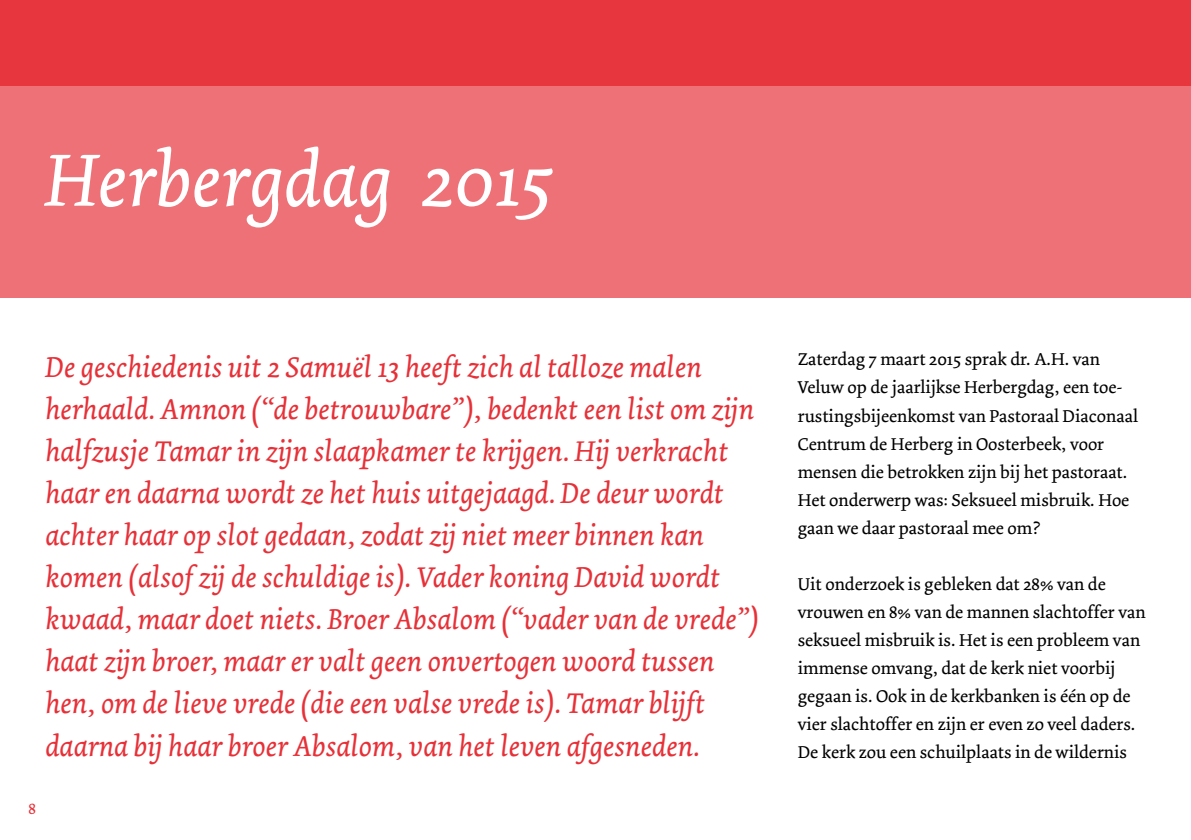
<style>
.page{position:relative;width:1191px;height:840px;background:#fff}
.page>*{position:absolute;margin:0;border:0;box-sizing:border-box;transform-origin:0 0}
.t1{font:italic 78px "Dolly";color:#fff}
.t2{font:italic 30px/42px "Dolly";color:#e73037}
.t3{font:18px/28px "Dolly";color:#000}
.t4{font:16px "Dolly";color:#e73037}
</style>
<div class="page">
<div style="left:0;top:0;width:1191px;height:298px;background:#ee7178"></div>
<div style="left:0;top:0;width:1191px;height:85px;background:#e73037"></div>
<h1 class="t1" style="left:45px;top:134px;width:510px">Herbergdag 2015</h1>
<p class="t2" style="left:45px;top:346px;width:715px">De geschiedenis uit 2 Samuël 13 heeft zich al talloze malen herhaald. Amnon (“de betrouwbare”), bedenkt een list om zijn halfzusje Tamar in zijn slaapkamer te krijgen. Hij verkracht haar en daarna wordt ze het huis uitgejaagd. De deur wordt achter haar op slot gedaan, zodat zij niet meer binnen kan komen (alsof zij de schuldige is). Vader koning David wordt kwaad, maar doet niets. Broer Absalom (“vader van de vrede”) haat zijn broer, maar er valt geen onvertogen woord tussen hen, om de lieve vrede (die een valse vrede is). Tamar blijft daarna bij haar broer Absalom, van het leven afgesneden.</p>
<p class="t4" style="left:28px;top:798px;width:9px">8</p>
<p class="t3" style="left:797px;top:345px;width:342px">Zaterdag 7 maart 2015 sprak dr. A.H. van Veluw op de jaarlijkse Herbergdag, een toe&shy;rustingsbijeenkomst van Pastoraal Diaconaal Centrum de Herberg in Oosterbeek, voor mensen die betrokken zijn bij het pastoraat.<br>Het onderwerp was: Seksueel misbruik. Hoe gaan we daar pastoraal mee om?</p>
<p class="t3" style="left:797px;top:570px;width:349px">Uit onderzoek is gebleken dat 28% van de vrouwen en 8% van de mannen slachtoffer van seksueel misbruik is. Het is een probleem van immense omvang, dat de kerk niet voorbij gegaan is. Ook in de kerkbanken is één op de vier slachtoffer en zijn er even zo veel daders.<br>De kerk zou een schuilplaats in de wildernis</p>
</div>
